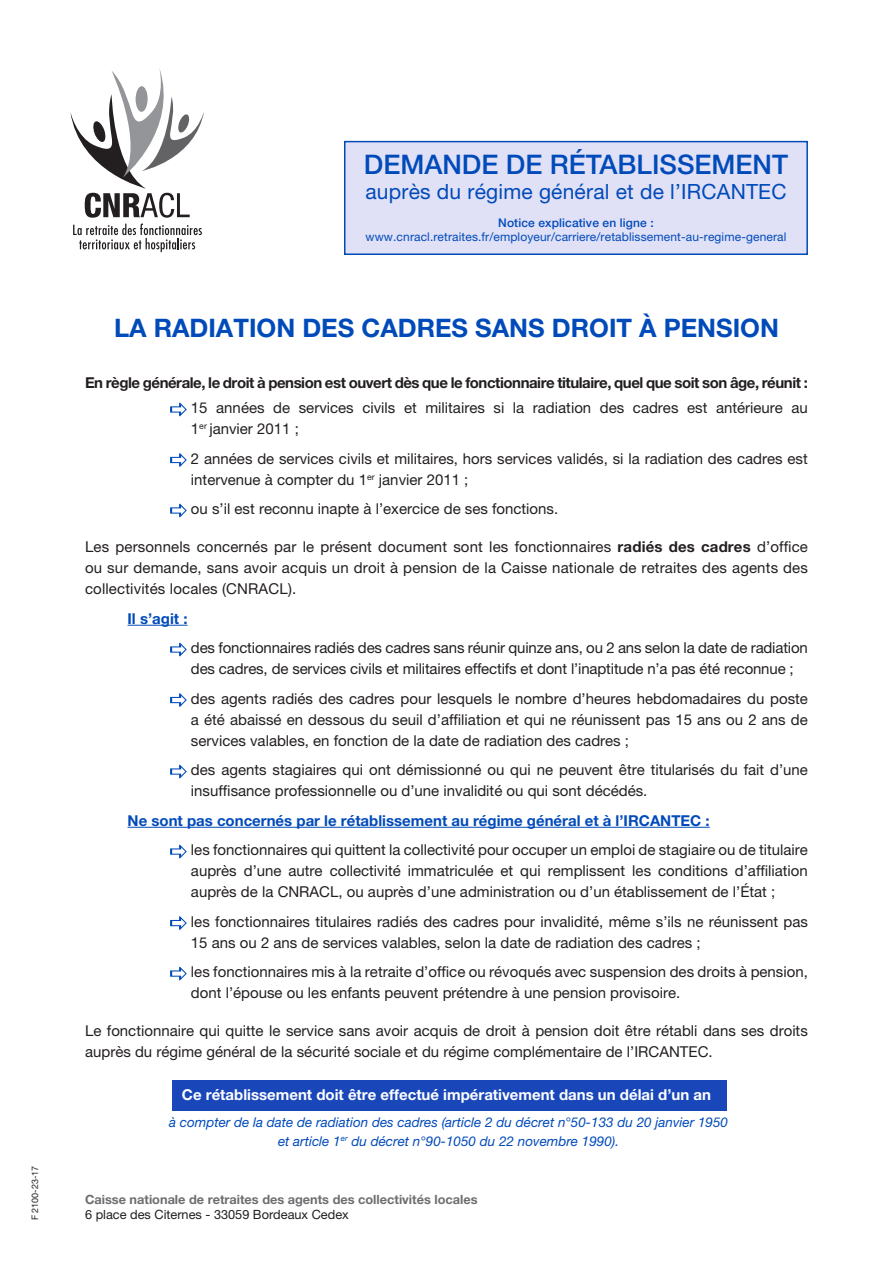
<style>
.page{position:relative;width:893px;height:1263px;background:#fff}
.page>*{position:absolute;margin:0;border:0;box-sizing:border-box;transform-origin:0 0}
.t1{font:500 27px "Helvetica Neue LT Pro";color:#004aba}
.t2{font:700 25.5px "Helvetica Neue LT Pro";color:#004aba}
.t3{font:21px "Helvetica Neue LT Pro";letter-spacing:.01em;color:#004aba}
.t4{font:15px/21px "Helvetica Neue LT Pro";color:#231f20}
.t5{font:700 15px "Helvetica Neue LT Pro";letter-spacing:-.03em;color:#231f20}
.t6{font:700 15px "Helvetica Neue LT Pro";color:#004aba}
.t7{font:700 15px "Helvetica Neue LT Pro";color:#fff}
.t8{font:italic 13.5px "Helvetica Neue LT Pro";color:#004aba}
.t9{font:700 12.75px "Helvetica Neue LT Pro";color:#6c6d70}
.t10{font:12.75px "Helvetica Neue LT Pro";color:#231f20}
.t11{font:12px "Helvetica Neue LT Pro";letter-spacing:.01em;color:#004aba}
.t12{font:500 12px "Helvetica Neue LT Pro";letter-spacing:.01em;color:#004aba}
.t13{font:9px "Helvetica Neue LT Pro";color:#231f20}
.s1{font-weight:700}
</style>
<div class="page">
<div style="left:172px;top:1080px;width:554px;height:30px;background:#1947ba"></div>
<svg style="left:70px;top:69px;width:134px;height:149px"></svg>
<svg style="left:73px;top:224px;width:129px;height:28px"></svg>
<div style="left:345px;top:142px;width:462px;height:112px;background:#e0e0f6"></div>
<div style="left:344px;top:141px;width:464px;height:114px;border:2px solid #004aba"></div>
<hr style="left:128px;top:625px;width:60px;height:1px;background:#004aba">
<hr style="left:128px;top:827px;width:582px;height:1px;background:#004aba">
<svg style="left:170px;top:403px;width:17px;height:13px"></svg>
<svg style="left:170px;top:453px;width:17px;height:14px"></svg>
<svg style="left:170px;top:504px;width:17px;height:13px"></svg>
<svg style="left:170px;top:643px;width:17px;height:13px"></svg>
<svg style="left:170px;top:693px;width:17px;height:14px"></svg>
<svg style="left:170px;top:765px;width:17px;height:13px"></svg>
<svg style="left:170px;top:845px;width:17px;height:13px"></svg>
<svg style="left:170px;top:916px;width:17px;height:14px"></svg>
<svg style="left:170px;top:967px;width:17px;height:13px"></svg>
<p class="t13" style="left:30px;top:1220px;width:56px;rotate:-90deg">F 2100-23-17</p>
<p class="t1" style="left:364px;top:148px;width:426px">DEMANDE DE RÉTABLISSEMENT</p>
<p class="t3" style="left:365px;top:179px;width:423px">auprès du régime général et de l’IRCANTEC</p>
<p class="t12" style="left:498px;top:215px;width:157px">Notice explicative en ligne :</p>
<p class="t11" style="left:366px;top:229px;width:422px">www.cnracl.retraites.fr/employeur/carriere/retablissement-au-regime-general</p>
<p class="t2" style="left:114px;top:312px;width:666px">LA RADIATION DES CADRES SANS DROIT À PENSION</p>
<p class="t5" style="left:85px;top:373px;width:724px">En règle générale, le droit à pension est ouvert dès que le fonctionnaire titulaire, quel que soit son âge, réunit :</p>
<p class="t4" style="left:191px;top:397px;width:618px">15 années de services civils et militaires si la radiation des cadres est antérieure au<br>1<sup>er</sup> janvier 2011 ;</p>
<p class="t4" style="left:191px;top:448px;width:618px">2 années de services civils et militaires, hors services validés, si la radiation des cadres est intervenue à compter du 1<sup>er</sup> janvier 2011 ;</p>
<p class="t4" style="left:191px;top:498px;width:369px">ou s’il est reconnu inapte à l’exercice de ses fonctions.</p>
<p class="t4" style="left:85px;top:536px;width:724px;text-align:justify">Les personnels concernés par le présent document sont les fonctionnaires <span class="s1">radiés des cadres</span> d’office ou sur demande, sans avoir acquis un droit à pension de la Caisse nationale de retraites des agents des collectivités locales (CNRACL).</p>
<p class="t6" style="left:128px;top:609px;width:61px">Il s’agit :</p>
<p class="t4" style="left:191px;top:637px;width:618px">des fonctionnaires radiés des cadres sans réunir quinze ans, ou 2 ans selon la date de radiation des cadres, de services civils et militaires effectifs et dont l’inaptitude n’a pas été reconnue ;</p>
<p class="t4" style="left:191px;top:688px;width:618px;text-align:justify">des agents radiés des cadres pour lesquels le nombre d’heures hebdomadaires du poste a été abaissé en dessous du seuil d’affiliation et qui ne réunissent pas 15 ans ou 2 ans de services valables, en fonction de la date de radiation des cadres ;</p>
<p class="t4" style="left:191px;top:759px;width:618px">des agents stagiaires qui ont démissionné ou qui ne peuvent être titularisés du fait d’une insuffisance professionnelle ou d’une invalidité ou qui sont décédés.</p>
<p class="t6" style="left:128px;top:811px;width:584px">Ne sont pas concernés par le rétablissement au régime général et à l’IRCANTEC :</p>
<p class="t4" style="left:191px;top:839px;width:618px;text-align:justify">les fonctionnaires qui quittent la collectivité pour occuper un emploi de stagiaire ou de titulaire auprès d’une autre collectivité immatriculée et qui remplissent les conditions d’affiliation auprès de la CNRACL, ou auprès d’une administration ou d’un établissement de l’État ;</p>
<p class="t4" style="left:191px;top:911px;width:618px">les fonctionnaires titulaires radiés des cadres pour invalidité, même s’ils ne réunissent pas<br>15 ans ou 2 ans de services valables, selon la date de radiation des cadres ;</p>
<p class="t4" style="left:191px;top:961px;width:618px">les fonctionnaires mis à la retraite d’office ou révoqués avec suspension des droits à pension, dont l’épouse ou les enfants peuvent prétendre à une pension provisoire.</p>
<p class="t4" style="left:85px;top:1020px;width:724px">Le fonctionnaire qui quitte le service sans avoir acquis de droit à pension doit être rétabli dans ses droits auprès du régime général de la sécurité sociale et du régime complémentaire de l’IRCANTEC.</p>
<p class="t7" style="left:182px;top:1085px;width:531px">Ce rétablissement doit être effectué impérativement dans un délai d’un an</p>
<p class="t8" style="left:169px;top:1114px;width:560px">à compter de la date de radiation des cadres (article 2 du décret n°50-133 du 20 janvier 1950</p>
<p class="t8" style="left:278px;top:1133px;width:343px">et article 1<sup>er</sup> du décret n°90-1050 du 22 novembre 1990).</p>
<p class="t9" style="left:85px;top:1191px;width:394px">Caisse nationale de retraites des agents des collectivités locales</p>
<p class="t10" style="left:85px;top:1207px;width:265px">6 place des Citernes - 33059 Bordeaux Cedex</p>
</div>
